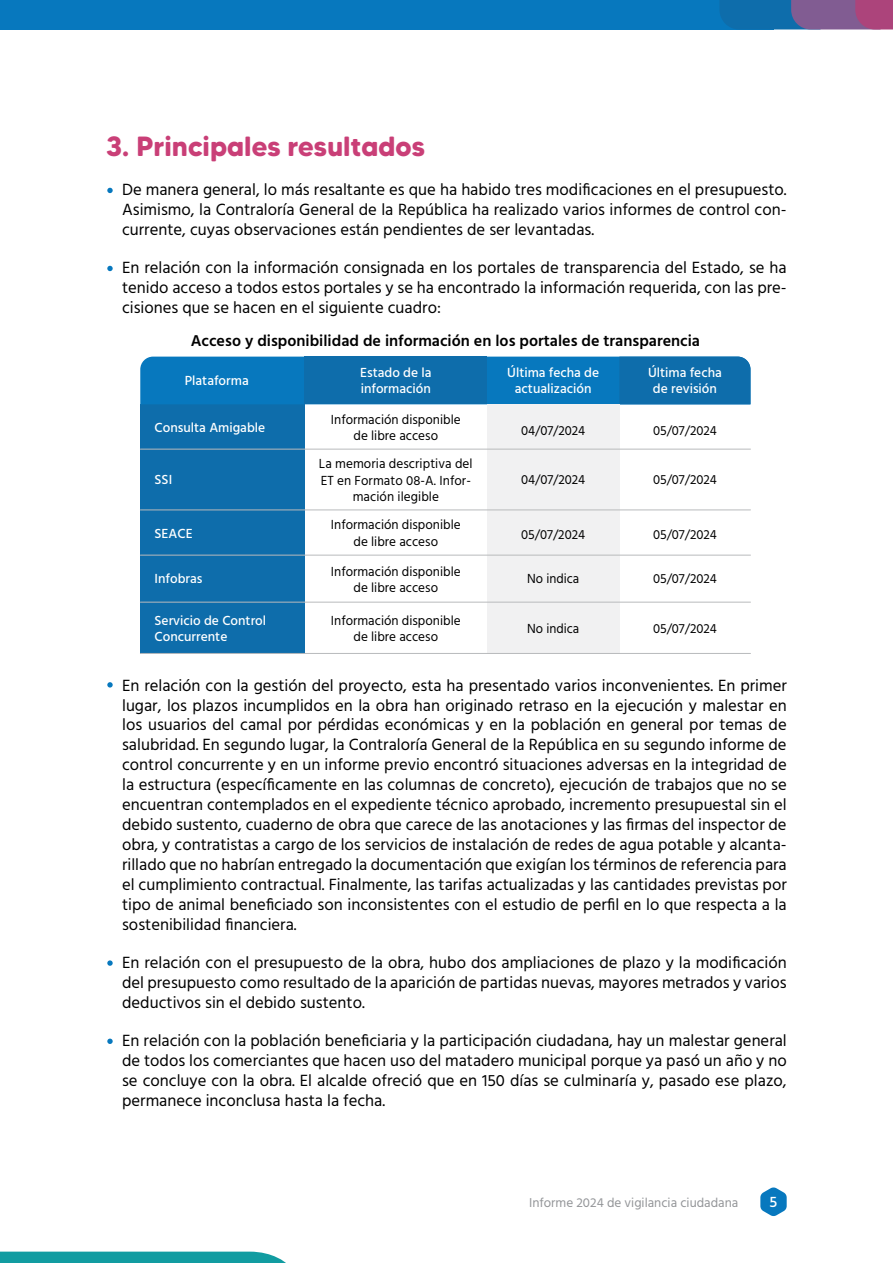
<style>
.page{position:relative;width:893px;height:1263px;background:#fff}
.page>*{position:absolute;margin:0;border:0;box-sizing:border-box;transform-origin:0 0}
.t1{font:700 27.75px "MADE Tommy Soft";color:#c93f77}
.t2{font:16.65px/20px "Hind";color:#000;text-align:justify}
.t3{font:600 16.05px "Hind";color:#000}
.t4{font:500 15.45px "Hind";color:#fff}
.t5{font:13.5px/16.2px "Hind";color:#000;text-align:center}
.t6{font:500 13.5px/16.2px "Hind";color:#fff}
.t7{font:13.5px "Hind";color:#000;scale:.96 1}
.t8{font:13.2px "Hind";color:#939598}
</style>
<div class="page">
<svg style="left:760px;top:1187px;width:27px;height:29px"></svg>
<div style="left:0;top:0;width:773px;height:29px;background:#0778be"></div>
<svg style="left:720px;top:0;width:173px;height:29px;background:#585e98"></svg>
<svg style="left:0;top:1251px;width:286px;height:12px;background:#26a4a9"></svg>
<svg style="left:107px;top:188px;width:6px;height:5px"></svg>
<svg style="left:107px;top:266px;width:6px;height:5px"></svg>
<svg style="left:107px;top:682px;width:6px;height:5px"></svg>
<svg style="left:107px;top:960px;width:6px;height:6px"></svg>
<svg style="left:107px;top:1038px;width:6px;height:6px"></svg>
<div style="left:140px;top:404px;width:165px;height:250px;background:#0e6dab"></div>
<svg style="left:140px;top:357px;width:610px;height:47px;background:#0b72b4"></svg>
<div style="left:487px;top:404px;width:132px;height:249px;background:#f1f1f2"></div>
<hr style="left:140px;top:449px;width:610px;height:1px;background:#b8babc">
<hr style="left:140px;top:509px;width:610px;height:1px;background:#b8babc">
<hr style="left:140px;top:555px;width:610px;height:1px;background:#b8babc">
<hr style="left:140px;top:602px;width:610px;height:1px;background:#b8babc">
<hr style="left:140px;top:653px;width:610px;height:1px;background:#b8babc">
<h1 class="t1" style="left:106px;top:128px;width:320px">3. Principales resultados</h1>
<p class="t2" style="left:122px;top:180px;width:666px">De manera general, lo más resaltante es que ha habido tres modificaciones en el presupuesto.<br>Asimismo, la Contraloría General de la República ha realizado varios informes de control con&shy;currente, cuyas observaciones están pendientes de ser levantadas.</p>
<p class="t2" style="left:122px;top:258px;width:666px">En relación con la información consignada en los portales de transparencia del Estado, se ha tenido acceso a todos estos portales y se ha encontrado la información requerida, con las pre&shy;cisiones que se hacen en el siguiente cuadro:</p>
<p class="t3" style="left:191px;top:330px;width:511px">Acceso y disponibilidad de información en los portales de transparencia</p>
<p class="t6" style="left:185px;top:373px;width:65px">Plataforma</p>
<p class="t6" style="left:155px;top:420px;width:112px">Consulta Amigable</p>
<p class="t6" style="left:155px;top:472px;width:19px">SSI</p>
<p class="t6" style="left:155px;top:526px;width:39px">SEACE</p>
<p class="t6" style="left:155px;top:571px;width:49px">Infobras</p>
<p class="t6" style="left:155px;top:613px;width:113px">Servicio de Control<br>Concurrente</p>
<p class="t6" style="left:360px;top:365px;width:73px">Estado de la información</p>
<p class="t6" style="left:507px;top:365px;width:93px;text-align:center">Última fecha de actualización</p>
<p class="t6" style="left:648px;top:365px;width:75px;text-align:center">Última fecha de revisión</p>
<p class="t5" style="left:331px;top:412px;width:131px">Información disponible de libre acceso</p>
<p class="t5" style="left:319px;top:456px;width:155px">La memoria descriptiva del<br>ET en Formato 08-A. Infor&shy;mación ilegible</p>
<p class="t5" style="left:331px;top:517px;width:131px">Información disponible de libre acceso</p>
<p class="t5" style="left:331px;top:564px;width:131px">Información disponible de libre acceso</p>
<p class="t5" style="left:331px;top:613px;width:131px">Información disponible de libre acceso</p>
<p class="t7" style="left:521px;top:421px;width:68px">04/07/2024</p>
<p class="t7" style="left:521px;top:471px;width:68px">04/07/2024</p>
<p class="t7" style="left:521px;top:526px;width:68px">05/07/2024</p>
<p class="t7" style="left:527px;top:570px;width:56px">No indica</p>
<p class="t7" style="left:527px;top:619px;width:56px">No indica</p>
<p class="t7" style="left:653px;top:421px;width:68px">05/07/2024</p>
<p class="t7" style="left:653px;top:471px;width:68px">05/07/2024</p>
<p class="t7" style="left:653px;top:526px;width:68px">05/07/2024</p>
<p class="t7" style="left:653px;top:570px;width:68px">05/07/2024</p>
<p class="t7" style="left:653px;top:619px;width:68px">05/07/2024</p>
<p class="t2" style="left:122px;top:676px;width:666px">En relación con la gestión del proyecto, esta ha presentado varios inconvenientes. En primer lugar, los plazos incumplidos en la obra han originado retraso en la ejecución y malestar en los usuarios del camal por pérdidas económicas y en la población en general por temas de salubridad. En segundo lugar, la Contraloría General de la República en su segundo informe de control concurrente y en un informe previo encontró situaciones adversas en la integridad de la estructura (específicamente en las columnas de concreto), ejecución de trabajos que no se encuentran contemplados en el expediente técnico aprobado, incremento presupuestal sin el debido sustento, cuaderno de obra que carece de las anotaciones y las firmas del inspector de obra, y contratistas a cargo de los servicios de instalación de redes de agua potable y alcanta&shy;rillado que no habrían entregado la documentación que exigían los términos de referencia para el cumplimiento contractual. Finalmente, las tarifas actualizadas y las cantidades previstas por tipo de animal beneficiado son inconsistentes con el estudio de perfil en lo que respecta a la sostenibilidad financiera.</p>
<p class="t2" style="left:122px;top:954px;width:666px">En relación con el presupuesto de la obra, hubo dos ampliaciones de plazo y la modificación del presupuesto como resultado de la aparición de partidas nuevas, mayores metrados y varios deductivos sin el debido sustento.</p>
<p class="t2" style="left:122px;top:1031px;width:666px">En relación con la población beneficiaria y la participación ciudadana, hay un malestar general de todos los comerciantes que hacen uso del matadero municipal porque ya pasó un año y no se concluye con la obra. El alcalde ofreció que en 150 días se culminaría y, pasado ese plazo, permanece inconclusa hasta la fecha.</p>
<p class="t8" style="left:529px;top:1193px;width:211px">Informe 2024 de vigilancia ciudadana</p>
<p class="t4" style="left:769px;top:1191px;width:9px">5</p>
</div>
